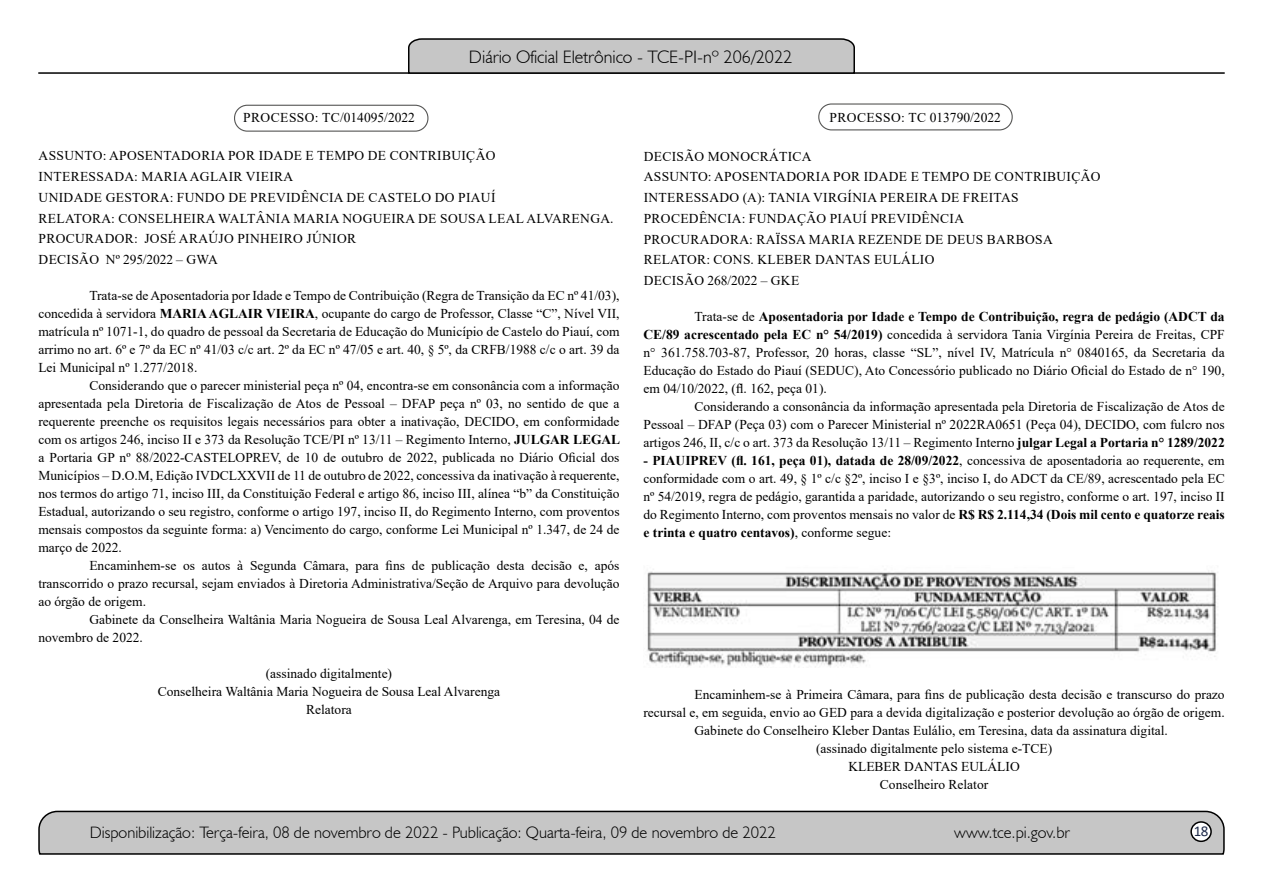
<style>
.page{position:relative;width:1263px;height:893px;background:#fff}
.page>*{position:absolute;margin:0;border:0;box-sizing:border-box;transform-origin:0 0}
.t1{font:300 18px "Humanist 521 BT";color:#000}
.t2{font:300 16.5px "Humanist 521 BT";color:#000}
.t3{font:15px "Calibri";color:#212d4c}
.t4{font:13.5px/18px "Times New Roman";color:#000;text-align:justify}
.t5{font:13.5px/20.7px "Times New Roman";letter-spacing:.025em;color:#000}
.t6{font:13.5px "Times New Roman";letter-spacing:.02em;color:#000}
.s1{font-weight:700}
</style>
<div class="page">
<svg style="left:38px;top:810px;width:1187px;height:45px"></svg>
<div style="left:1191px;top:822px;width:20px;height:19px;background:#fff;border-radius:50%"></div>
<div style="left:1190px;top:821px;width:22px;height:21px;border:2px solid #000;border-radius:50%"></div>
<hr style="left:38px;top:72px;width:1187px;height:2px;background:#000">
<svg style="left:407px;top:38px;width:449px;height:36px"></svg>
<div style="left:234px;top:105px;width:194px;height:27px;border:1px solid #575756;border-radius:13px"></div>
<img style="left:647px;top:571px;width:569px;height:96px">
<div style="left:818px;top:103px;width:195px;height:27px;border:1px solid #575756;border-radius:13px"></div>
<h1 class="t1" style="left:469px;top:46px;width:325px">Diário Oficial Eletrônico - TCE-PI-nº 206/2022</h1>
<p class="t6" style="left:243px;top:108px;width:173px">PROCESSO: TC/014095/2022</p>
<p class="t5" style="left:39px;top:145px;width:576px">ASSUNTO: APOSENTADORIA POR IDADE E TEMPO DE CONTRIBUIÇÃO<br>INTERESSADA: MARIA AGLAIR VIEIRA<br>UNIDADE GESTORA: FUNDO DE PREVIDÊNCIA DE CASTELO DO PIAUÍ<br>RELATORA: CONSELHEIRA WALTÂNIA MARIA NOGUEIRA DE SOUSA LEAL ALVARENGA.<br>PROCURADOR: JOSÉ ARAÚJO PINHEIRO JÚNIOR<br>DECISÃO Nº 295/2022 – GWA</p>
<p class="t4" style="left:38px;top:286px;width:583px;text-indent:51px">Trata-se de Aposentadoria por Idade e Tempo de Contribuição (Regra de Transição da EC nº 41/03), concedida à servidora <span class="s1">MARIA AGLAIR VIEIRA</span>, ocupante do cargo de Professor, Classe “C”, Nível VII, matrícula nº 1071-1, do quadro de pessoal da Secretaria de Educação do Município de Castelo do Piauí, com arrimo no art. 6º e 7º da EC nº 41/03 c/c art. 2º da EC nº 47/05 e art. 40, § 5º, da CRFB/1988 c/c o art. 39 da Lei Municipal nº 1.277/2018.</p>
<p class="t4" style="left:38px;top:376px;width:583px;text-indent:51px">Considerando que o parecer ministerial peça nº 04, encontra-se em consonância com a informação apresentada pela Diretoria de Fiscalização de Atos de Pessoal – DFAP peça nº 03, no sentido de que a requerente preenche os requisitos legais necessários para obter a inativação, DECIDO, em conformidade com os artigos 246, inciso II e 373 da Resolução TCE/PI nº 13/11 – Regimento Interno, <span class="s1">JULGAR LEGAL </span>a Portaria GP nº 88/2022-CASTELOPREV, de 10 de outubro de 2022, publicada no Diário Oficial dos Municípios – D.O.M, Edição IVDCLXXVII de 11 de outubro de 2022, concessiva da inativação à requerente, nos termos do artigo 71, inciso III, da Constituição Federal e artigo 86, inciso III, alínea “b” da Constituição Estadual, autorizando o seu registro, conforme o artigo 197, inciso II, do Regimento Interno, com proventos mensais compostos da seguinte forma: a) Vencimento do cargo, conforme Lei Municipal nº 1.347, de 24 de março de 2022.</p>
<p class="t4" style="left:38px;top:556px;width:583px;text-indent:51px">Encaminhem-se os autos à Segunda Câmara, para fins de publicação desta decisão e, após transcorrido o prazo recursal, sejam enviados à Diretoria Administrativa/Seção de Arquivo para devolução ao órgão de origem.</p>
<p class="t4" style="left:38px;top:610px;width:583px;text-indent:51px">Gabinete da Conselheira Waltânia Maria Nogueira de Sousa Leal Alvarenga, em Teresina, 04 de novembro de 2022.</p>
<p class="t4" style="left:158px;top:664px;width:344px;text-align:center">(assinado digitalmente)<br>Conselheira Waltânia Maria Nogueira de Sousa Leal Alvarenga<br>Relatora</p>
<p class="t6" style="left:829px;top:108px;width:173px">PROCESSO: TC 013790/2022</p>
<p class="t5" style="left:644px;top:145px;width:458px">DECISÃO MONOCRÁTICA<br>ASSUNTO: APOSENTADORIA POR IDADE E TEMPO DE CONTRIBUIÇÃO INTERESSADO (A): TANIA VIRGÍNIA PEREIRA DE FREITAS PROCEDÊNCIA: FUNDAÇÃO PIAUÍ PREVIDÊNCIA<br>PROCURADORA: RAÏSSA MARIA REZENDE DE DEUS BARBOSA RELATOR: CONS. KLEBER DANTAS EULÁLIO<br>DECISÃO 268/2022 – GKE</p>
<p class="t4" style="left:643px;top:307px;width:583px;text-indent:51px">Trata-se de <span class="s1">Aposentadoria por Idade e Tempo de Contribuição, regra de pedágio (ADCT da CE/89 acrescentado pela EC n° 54/2019)</span> concedida à servidora Tania Virgínia Pereira de Freitas, CPF n° 361.758.703-87, Professor, 20 horas, classe “SL”, nível IV, Matrícula n° 0840165, da Secretaria da Educação do Estado do Piauí (SEDUC), Ato Concessório publicado no Diário Oficial do Estado de n° 190, em 04/10/2022, (fl. 162, peça 01).</p>
<p class="t4" style="left:643px;top:397px;width:583px;text-indent:51px">Considerando a consonância da informação apresentada pela Diretoria de Fiscalização de Atos de Pessoal – DFAP (Peça 03) com o Parecer Ministerial nº 2022RA0651 (Peça 04), DECIDO, com fulcro nos artigos 246, II, c/c o art. 373 da Resolução 13/11 – Regimento Interno <span class="s1">julgar Legal a Portaria n° 1289/2022</span></p>
<p class="t4" style="left:643px;top:451px;width:583px"><span class="s1">- PIAUIPREV (fl. 161, peça 01), datada de 28/09/2022</span>, concessiva de aposentadoria ao requerente, em conformidade com o art. 49, § 1º c/c §2º, inciso I e §3º, inciso I, do ADCT da CE/89, acrescentado pela EC nº 54/2019, regra de pedágio, garantida a paridade, autorizando o seu registro, conforme o art. 197, inciso II do Regimento Interno, com proventos mensais no valor de <span class="s1">R$ R$ 2.114,34 (Dois mil cento e quatorze reais e trinta e quatro centavos)</span>, conforme segue:</p>
<p class="t4" style="left:694px;top:685px;width:532px">Encaminhem-se à Primeira Câmara, para fins de publicação desta decisão e transcurso do prazo</p>
<p class="t4" style="left:643px;top:703px;width:583px">recursal e, em seguida, envio ao GED para a devida digitalização e posterior devolução ao órgão de origem.</p>
<p class="t4" style="left:694px;top:721px;width:475px">Gabinete do Conselheiro Kleber Dantas Eulálio, em Teresina, data da assinatura digital.</p>
<p class="t4" style="left:816px;top:739px;width:238px">(assinado digitalmente pelo sistema e-TCE)</p>
<p class="t4" style="left:848px;top:757px;width:173px">KLEBER DANTAS EULÁLIO</p>
<p class="t4" style="left:880px;top:775px;width:110px">Conselheiro Relator</p>
<p class="t2" style="left:90px;top:822px;width:688px">Disponibilização: Terça-feira, 08 de novembro de 2022 - Publicação: Quarta-feira, 09 de novembro de 2022</p>
<p class="t2" style="left:954px;top:822px;width:117px">www.tce.pi.gov.br</p>
<p class="t3" style="left:1194px;top:821px;width:16px">18</p>
</div>
